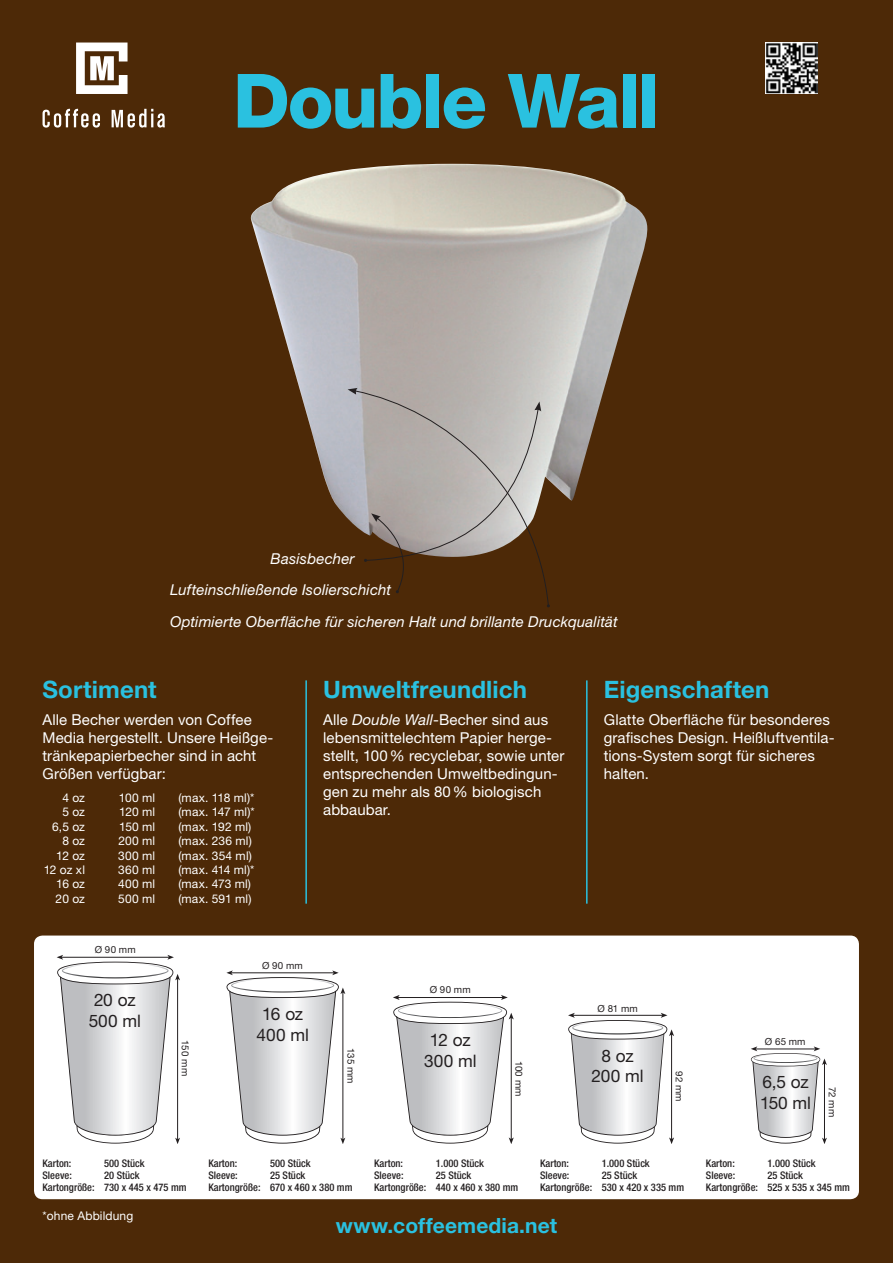
<style>
.page{position:relative;width:893px;height:1263px;background:#4d2907}
.page>*{position:absolute;margin:0;border:0;box-sizing:border-box;transform-origin:0 0}
.t1{font:800 75px "Helvetica Neue LT Std";letter-spacing:-.03em;color:#2ac1e0}
.t2{font:700 24px "Helvetica Neue LT Std";letter-spacing:.005em;color:#2ac1e0}
.t3{font:700 21px "Helvetica Neue LT Std";letter-spacing:.005em;color:#2ac1e0}
.t4{font:17.25px/20.7px "Helvetica Neue LT Std";letter-spacing:-.005em;color:#231f20;text-align:center}
.t5{font:15px/18px "Helvetica Neue LT Std";letter-spacing:.005em;color:#fff}
.t6{font:italic 15px/31.5px "Helvetica Neue LT Std";letter-spacing:.01em;color:#fff}
.t7{font:12px "Helvetica Neue LT Std";letter-spacing:.01em;color:#fff}
.t8{font:500 condensed 10.5px/12px "Helvetica Neue LT Std";color:#231f20}
.t9{font:9.75px "Helvetica Neue LT Std";letter-spacing:.02em;color:#231f20}
.s1{font-style:italic}
</style>
<div class="page">
<img style="left:766px;top:43px;width:51px;height:51px">
<div style="left:34px;top:935px;width:825px;height:264px;background:#fff;border-radius:9px"></div>
<hr style="left:305px;top:680px;width:2px;height:224px;background:#2ac1e0">
<hr style="left:586px;top:680px;width:2px;height:224px;background:#2ac1e0">
<svg style="left:76px;top:43px;width:52px;height:51px"></svg>
<svg style="left:43px;top:109px;width:57px;height:19px"></svg>
<svg style="left:112px;top:109px;width:53px;height:19px"></svg>
<img style="left:251px;top:164px;width:397px;height:355px">
<svg style="left:393px;top:995px;width:121px;height:149px"></svg>
<hr style="left:511px;top:1017px;width:1px;height:123px;background:#231f20">
<svg style="left:226px;top:970px;width:119px;height:174px"></svg>
<hr style="left:342px;top:991px;width:1px;height:149px;background:#231f20">
<svg style="left:751px;top:1046px;width:76px;height:98px"></svg>
<hr style="left:824px;top:1062px;width:1px;height:78px;background:#231f20">
<svg style="left:57px;top:955px;width:123px;height:189px"></svg>
<hr style="left:177px;top:977px;width:1px;height:163px;background:#231f20">
<svg style="left:568px;top:1013px;width:106px;height:131px"></svg>
<hr style="left:671px;top:1034px;width:1px;height:106px;background:#231f20">
<svg style="left:348px;top:388px;width:202px;height:219px"></svg>
<h1 class="t1" style="left:233px;top:56px;width:428px">Double Wall</h1>
<p class="t6" style="left:170px;top:542px;width:449px;text-indent:101px">Basisbecher<br>Lufteinschließende Isolierschicht<br>Optimierte Oberfläche für sicheren Halt und brillante Druckqualität</p>
<h2 class="t2" style="left:43px;top:674px;width:116px">Sortiment</h2>
<p class="t5" style="left:43px;top:710px;width:232px">Alle Becher werden von Coffee<br>Media hergestellt. Unsere Heißge&shy;tränkepapierbecher sind in acht<br>Größen verfügbar:</p>
<p class="t7" style="left:62px;top:790px;width:24px">4 oz</p>
<p class="t7" style="left:119px;top:790px;width:38px">100 ml</p>
<p class="t7" style="left:179px;top:790px;width:77px">(max. 118 ml)*</p>
<p class="t7" style="left:62px;top:805px;width:24px">5 oz</p>
<p class="t7" style="left:119px;top:805px;width:37px">120 ml</p>
<p class="t7" style="left:179px;top:805px;width:78px">(max. 147 ml)*</p>
<p class="t7" style="left:52px;top:819px;width:34px">6,5 oz</p>
<p class="t7" style="left:119px;top:819px;width:37px">150 ml</p>
<p class="t7" style="left:179px;top:819px;width:74px">(max. 192 ml)</p>
<p class="t7" style="left:62px;top:834px;width:24px">8 oz</p>
<p class="t7" style="left:118px;top:834px;width:38px">200 ml</p>
<p class="t7" style="left:179px;top:834px;width:75px">(max. 236 ml)</p>
<p class="t7" style="left:56px;top:848px;width:30px">12 oz</p>
<p class="t7" style="left:118px;top:848px;width:38px">300 ml</p>
<p class="t7" style="left:179px;top:848px;width:75px">(max. 354 ml)</p>
<p class="t7" style="left:44px;top:862px;width:43px">12 oz xl</p>
<p class="t7" style="left:118px;top:862px;width:38px">360 ml</p>
<p class="t7" style="left:179px;top:862px;width:77px">(max. 414 ml)*</p>
<p class="t7" style="left:56px;top:877px;width:30px">16 oz</p>
<p class="t7" style="left:118px;top:877px;width:38px">400 ml</p>
<p class="t7" style="left:179px;top:877px;width:74px">(max. 473 ml)</p>
<p class="t7" style="left:56px;top:891px;width:31px">20 oz</p>
<p class="t7" style="left:118px;top:891px;width:38px">500 ml</p>
<p class="t7" style="left:179px;top:891px;width:74px">(max. 591 ml)</p>
<h2 class="t2" style="left:323px;top:674px;width:205px">Umweltfreundlich</h2>
<p class="t5" style="left:323px;top:710px;width:243px">Alle <span class="s1">Double Wall</span>-Becher sind aus lebensmittelechtem Papier herge&shy;stellt, 100% recyclebar, sowie unter entsprechenden Umweltbedingun&shy;gen zu mehr als 80% biologisch abbaubar.</p>
<p class="t9" style="left:95px;top:944px;width:42px">Ø 90 mm</p>
<p class="t4" style="left:89px;top:990px;width:54px">20 oz<br>500 ml</p>
<p class="t9" style="left:191px;top:1040px;width:37px;rotate:90deg">150 mm</p>
<p class="t9" style="left:262px;top:959px;width:42px">Ø 90 mm</p>
<p class="t4" style="left:257px;top:1003px;width:54px">16 oz<br>400 ml</p>
<p class="t9" style="left:357px;top:1048px;width:37px;rotate:90deg">135 mm</p>
<p class="t9" style="left:430px;top:984px;width:42px">Ø 90 mm</p>
<p class="t4" style="left:424px;top:1029px;width:54px">12 oz<br>300 ml</p>
<p class="t9" style="left:525px;top:1060px;width:37px;rotate:90deg">100 mm</p>
<h2 class="t2" style="left:604px;top:674px;width:167px">Eigenschaften</h2>
<p class="t5" style="left:604px;top:710px;width:232px">Glatte Oberfläche für besonderes grafisches Design. Heißluftventila&shy;tions-System sorgt für sicheres halten.</p>
<p class="t9" style="left:598px;top:1002px;width:42px">Ø 81 mm</p>
<p class="t4" style="left:592px;top:1045px;width:54px">8 oz<br>200 ml</p>
<p class="t9" style="left:685px;top:1071px;width:32px;rotate:90deg">92 mm</p>
<p class="t9" style="left:765px;top:1035px;width:42px">Ø 65 mm</p>
<p class="t4" style="left:760px;top:1071px;width:52px;text-align:left">6,5 oz<br>150 ml</p>
<p class="t9" style="left:838px;top:1087px;width:32px;rotate:90deg">72 mm</p>
<p class="t8" style="left:43px;top:1157px;width:30px">Karton:</p>
<p class="t8" style="left:104px;top:1157px;width:42px">500 Stück</p>
<p class="t8" style="left:43px;top:1169px;width:31px">Sleeve:</p>
<p class="t8" style="left:43px;top:1169px;width:146px;text-indent:62px">20 Stück<br>Kartongröße: 730 x 445 x 475 mm</p>
<p class="t7" style="left:43px;top:1209px;width:92px">*ohne Abbildung</p>
<p class="t8" style="left:208px;top:1157px;width:30px">Karton:</p>
<p class="t8" style="left:270px;top:1157px;width:42px">500 Stück</p>
<p class="t8" style="left:208px;top:1169px;width:31px">Sleeve:</p>
<p class="t8" style="left:208px;top:1169px;width:146px;text-indent:62px">25 Stück<br>Kartongröße: 670 x 460 x 380 mm</p>
<p class="t8" style="left:374px;top:1157px;width:30px">Karton:</p>
<p class="t8" style="left:436px;top:1157px;width:50px">1.000 Stück</p>
<p class="t8" style="left:374px;top:1169px;width:31px">Sleeve:</p>
<p class="t8" style="left:374px;top:1169px;width:146px;text-indent:62px">25 Stück<br>Kartongröße: 440 x 460 x 380 mm</p>
<p class="t8" style="left:540px;top:1157px;width:30px">Karton:</p>
<p class="t8" style="left:602px;top:1157px;width:50px">1.000 Stück</p>
<p class="t8" style="left:540px;top:1169px;width:31px">Sleeve:</p>
<p class="t8" style="left:540px;top:1169px;width:146px;text-indent:62px">25 Stück<br>Kartongröße: 530 x 420 x 335 mm</p>
<p class="t8" style="left:706px;top:1157px;width:30px">Karton:</p>
<p class="t8" style="left:767px;top:1157px;width:50px">1.000 Stück</p>
<p class="t8" style="left:706px;top:1169px;width:31px">Sleeve:</p>
<p class="t8" style="left:706px;top:1169px;width:146px;text-indent:62px">25 Stück<br>Kartongröße: 525 x 535 x 345 mm</p>
<h3 class="t3" style="left:336px;top:1213px;width:223px">www.coffeemedia.net</h3>
</div>
